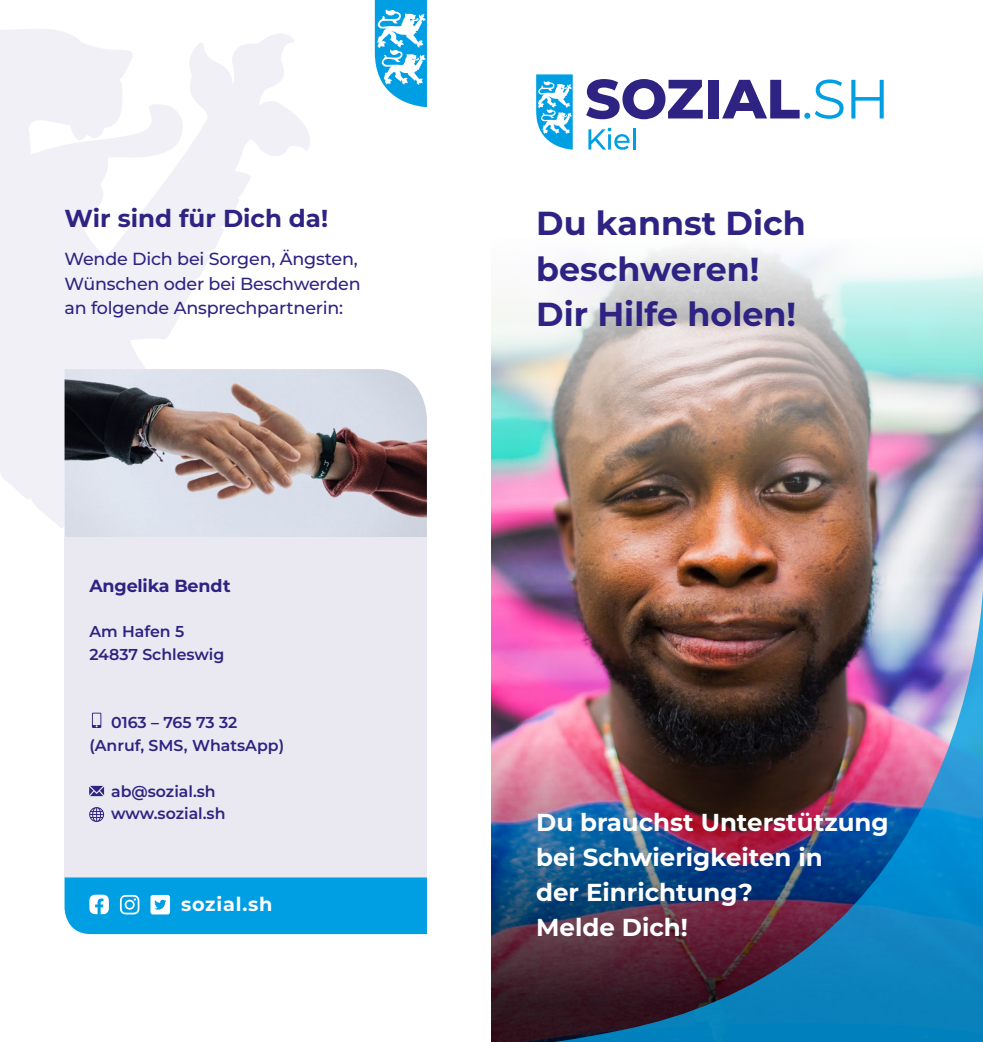
<style>
.page{position:relative;width:983px;height:1042px;background:#fff}
.page>*{position:absolute;margin:0;border:0;box-sizing:border-box;transform-origin:0 0}
.t1{font:700 33.25px/45.5px "Montserrat";color:#2e2382}
.t2{font:700 24.5px/35px "Montserrat";color:#fff}
.t3{font:700 24.5px "Montserrat";color:#2e2382}
.t4{font:700 19.25px "Montserrat";letter-spacing:.04em;color:#fff}
.t5{font:500 17.5px/24.5px "Montserrat";letter-spacing:-.01em;color:#2e2382}
.t6{font:700 17.5px "Montserrat";letter-spacing:-.01em;color:#2e2382}
.t7{font:600 15.75px/22.8px "Montserrat";color:#2e2382}
</style>
<div class="page">
<svg style="left:0;top:29px;width:310px;height:499px;fill:#f1f0f6"></svg>
<svg style="left:491px;top:74px;width:491px;height:360px"></svg>
<svg style="left:64px;top:877px;width:257px;height:57px;background:#12a4e4"></svg>
<div style="left:64px;top:537px;width:363px;height:340px;background:#eae9f2"></div>
<svg style="left:375px;top:0;width:52px;height:107px"></svg>
<svg style="left:92px;top:713px;width:9px;height:15px"></svg>
<img style="left:64px;top:369px;width:363px;height:168px">
<svg style="left:586px;top:79px;width:116px;height:40px"></svg>
<div style="left:707px;top:80px;width:11px;height:38px;background:#2e2382"></div>
<svg style="left:722px;top:79px;width:121px;height:40px"></svg>
<svg style="left:851px;top:80px;width:32px;height:38px"></svg>
<svg style="left:536px;top:74px;width:36px;height:76px"></svg>
<svg style="left:588px;top:128px;width:41px;height:22px"></svg>
<hr style="left:633px;top:128px;width:2px;height:22px;background:#009ee3">
<img style="left:321px;top:434px;width:661px;height:608px">
<h2 class="t3" style="left:64px;top:202px;width:265px">Wir sind für Dich da!</h2>
<p class="t5" style="left:64px;top:246px;width:297px">Wende Dich bei Sorgen, Ängsten,<br>Wünschen oder bei Beschwerden an folgende Ansprechpartnerin:</p>
<p class="t6" style="left:89px;top:574px;width:143px">Angelika Bendt</p>
<p class="t7" style="left:89px;top:620px;width:137px">Am Hafen 5<br>24837 Schleswig</p>
<p class="t7" style="left:89px;top:711px;width:196px;text-indent:22px">0163 – 765 73 32 (Anruf, SMS, WhatsApp)</p>
<p class="t7" style="left:111px;top:779px;width:116px">ab@sozial.sh www.sozial.sh</p>
<p class="t4" style="left:181px;top:891px;width:93px">sozial.sh</p>
<h1 class="t1" style="left:536px;top:200px;width:271px">Du kannst Dich beschweren!<br>Dir Hilfe holen!</h1>
<h2 class="t2" style="left:536px;top:804px;width:354px">Du brauchst Unterstützung bei Schwierigkeiten in<br>der Einrichtung?<br>Melde Dich!</h2>
</div>
